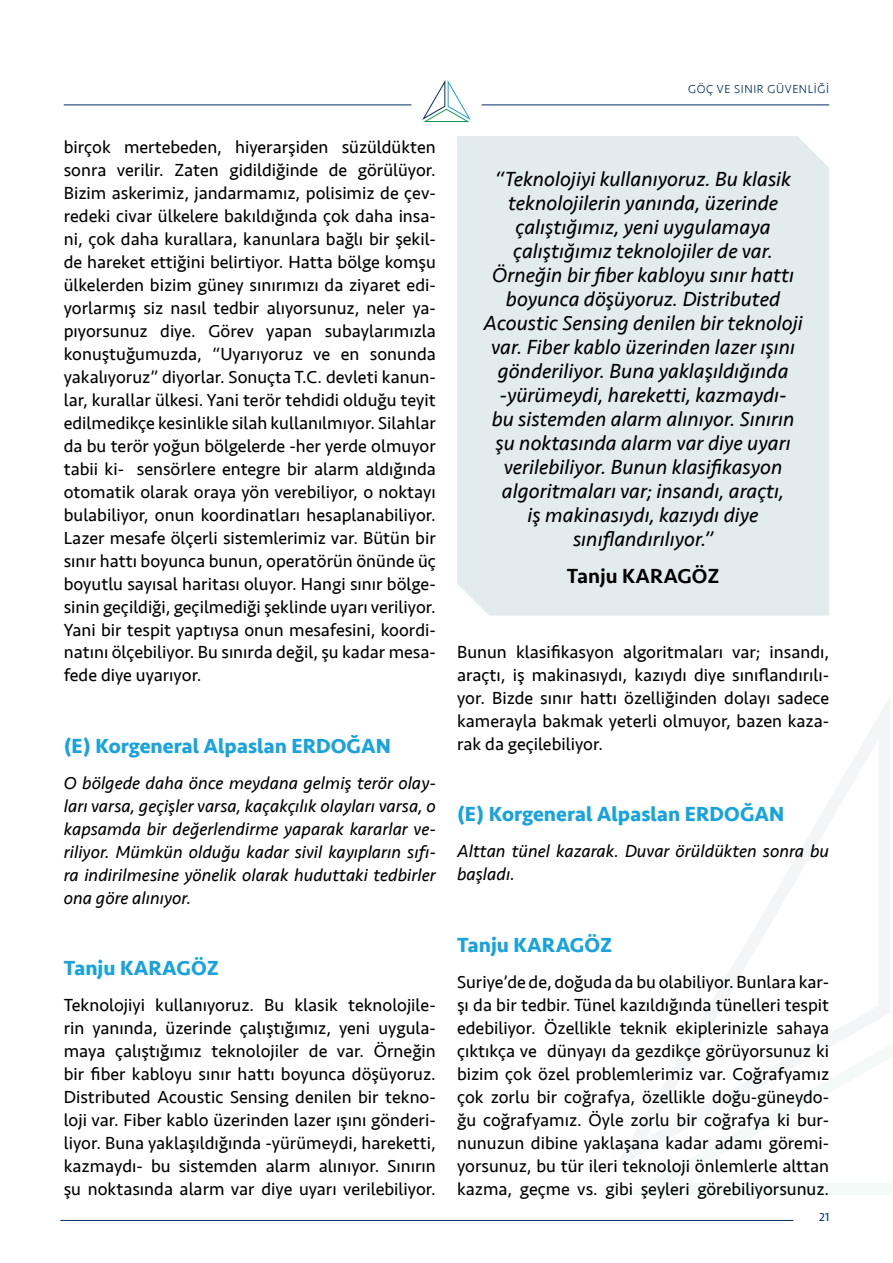
<style>
.page{position:relative;width:893px;height:1263px;background:#fff}
.page>*{position:absolute;margin:0;border:0;box-sizing:border-box;transform-origin:0 0}
.t1{font:italic 21px/24px "Seravek";color:#000;text-align:center}
.t2{font:700 21px "Seravek";color:#19a3dd}
.t3{font:500 21px "Seravek";color:#000}
.t4{font:18px/23px "Seravek";color:#000;text-align:justify}
.t5{font:italic 18px/23px "Seravek";color:#000;text-align:justify}
.t6{font:300 12px "Seravek";letter-spacing:.05em;color:#002f5e}
.t7{font:12px "Seravek";color:#002f5e}
</style>
<div class="page">
<hr style="left:64px;top:105px;width:347px;height:1px;background:#002f5e">
<hr style="left:60px;top:1220px;width:733px;height:1px;background:#002f5e">
<hr style="left:482px;top:105px;width:347px;height:1px;background:#002f5e">
<svg style="left:422px;top:80px;width:49px;height:42px"></svg>
<svg style="left:628px;top:1044px;width:265px;height:151px"></svg>
<svg style="left:614px;top:698px;width:277px;height:473px"></svg>
<div style="left:457px;top:136px;width:372px;height:479px;background:#e2ebee"></div>
<p class="t4" style="left:64px;top:135px;width:374px">birçok mertebeden, hiyerarşiden süzüldükten sonra verilir. Zaten gidildiğinde de görülüyor.<br>Bizim askerimiz, jandarmamız, polisimiz de çev&shy;redeki civar ülkelere bakıldığında çok daha insa&shy;ni, çok daha kurallara, kanunlara bağlı bir şekil&shy;de hareket ettiğini belirtiyor. Hatta bölge komşu ülkelerden bizim güney sınırımızı da ziyaret edi&shy;yorlarmış siz nasıl tedbir alıyorsunuz, neler ya&shy;pıyorsunuz diye. Görev yapan subaylarımızla konuştuğumuzda, “Uyarıyoruz ve en sonunda yakalıyoruz” diyorlar. Sonuçta T.C. devleti kanun&shy;lar, kurallar ülkesi. Yani terör tehdidi olduğu teyit edilmedikçe kesinlikle silah kullanılmıyor. Silahlar da bu terör yoğun bölgelerde -her yerde olmuyor tabii ki- sensörlere entegre bir alarm aldığında otomatik olarak oraya yön verebiliyor, o noktayı bulabiliyor, onun koordinatları hesaplanabiliyor.<br>Lazer mesafe ölçerli sistemlerimiz var. Bütün bir sınır hattı boyunca bunun, operatörün önünde üç boyutlu sayısal haritası oluyor. Hangi sınır bölge&shy;sinin geçildiği, geçilmediği şeklinde uyarı veriliyor.<br>Yani bir tespit yaptıysa onun mesafesini, koordi&shy;natını ölçebiliyor. Bu sınırda değil, şu kadar mesa&shy;fede diye uyarıyor.</p>
<p class="t2" style="left:64px;top:729px;width:329px">(E) Korgeneral Alpaslan ERDOĞAN</p>
<p class="t5" style="left:64px;top:771px;width:374px">O bölgede daha önce meydana gelmiş terör olay&shy;ları varsa, geçişler varsa, kaçakçılık olayları varsa, o kapsamda bir değerlendirme yaparak kararlar ve&shy;riliyor. Mümkün olduğu kadar sivil kayıpların sıfı&shy;ra indirilmesine yönelik olarak huduttaki tedbirler ona göre alınıyor.</p>
<p class="t2" style="left:64px;top:951px;width:156px">Tanju KARAGÖZ</p>
<p class="t4" style="left:64px;top:993px;width:374px">Teknolojiyi kullanıyoruz. Bu klasik teknolojile&shy;rin yanında, üzerinde çalıştığımız, yeni uygula&shy;maya çalıştığımız teknolojiler de var. Örneğin bir fiber kabloyu sınır hattı boyunca döşüyoruz.<br>Distributed Acoustic Sensing denilen bir tekno&shy;loji var. Fiber kablo üzerinden lazer ışını gönderi&shy;liyor. Buna yaklaşıldığında -yürümeydi, hareketti, kazmaydı- bu sistemden alarm alınıyor. Sınırın şu noktasında alarm var diye uyarı verilebiliyor.</p>
<p class="t6" style="left:688px;top:82px;width:142px">GÖÇ VE SINIR GÜVENLİĞİ</p>
<p class="t1" style="left:483px;top:167px;width:321px">“Teknolojiyi kullanıyoruz. Bu klasik teknolojilerin yanında, üzerinde çalıştığımız, yeni uygulamaya çalıştığımız teknolojiler de var.<br>Örneğin bir fiber kabloyu sınır hattı boyunca döşüyoruz. Distributed Acoustic Sensing denilen bir teknoloji var. Fiber kablo üzerinden lazer ışını gönderiliyor. Buna yaklaşıldığında -yürümeydi, hareketti, kazmaydı-<br>bu sistemden alarm alınıyor. Sınırın şu noktasında alarm var diye uyarı verilebiliyor. Bunun klasifikasyon algoritmaları var; insandı, araçtı,<br>iş makinasıydı, kazıydı diye sınıflandırılıyor.”</p>
<p class="t3" style="left:567px;top:563px;width:154px">Tanju KARAGÖZ</p>
<p class="t4" style="left:457px;top:640px;width:374px">Bunun klasifikasyon algoritmaları var; insandı, araçtı, iş makinasıydı, kazıydı diye sınıflandırılı&shy;yor. Bizde sınır hattı özelliğinden dolayı sadece kamerayla bakmak yeterli olmuyor, bazen kaza&shy;rak da geçilebiliyor.</p>
<p class="t2" style="left:457px;top:798px;width:329px">(E) Korgeneral Alpaslan ERDOĞAN</p>
<p class="t5" style="left:457px;top:839px;width:374px">Alttan tünel kazarak. Duvar örüldükten sonra bu başladı.</p>
<p class="t2" style="left:457px;top:928px;width:156px">Tanju KARAGÖZ</p>
<p class="t4" style="left:457px;top:970px;width:374px">Suriye’de de, doğuda da bu olabiliyor. Bunlara kar&shy;şı da bir tedbir. Tünel kazıldığında tünelleri tespit edebiliyor. Özellikle teknik ekiplerinizle sahaya çıktıkça ve dünyayı da gezdikçe görüyorsunuz ki bizim çok özel problemlerimiz var. Coğrafyamız çok zorlu bir coğrafya, özellikle doğu-güneydo&shy;ğu coğrafyamız. Öyle zorlu bir coğrafya ki bur&shy;nunuzun dibine yaklaşana kadar adamı göremi&shy;yorsunuz, bu tür ileri teknoloji önlemlerle alttan kazma, geçme vs. gibi şeyleri görebiliyorsunuz.</p>
<p class="t7" style="left:819px;top:1207px;width:11px">21</p>
</div>
